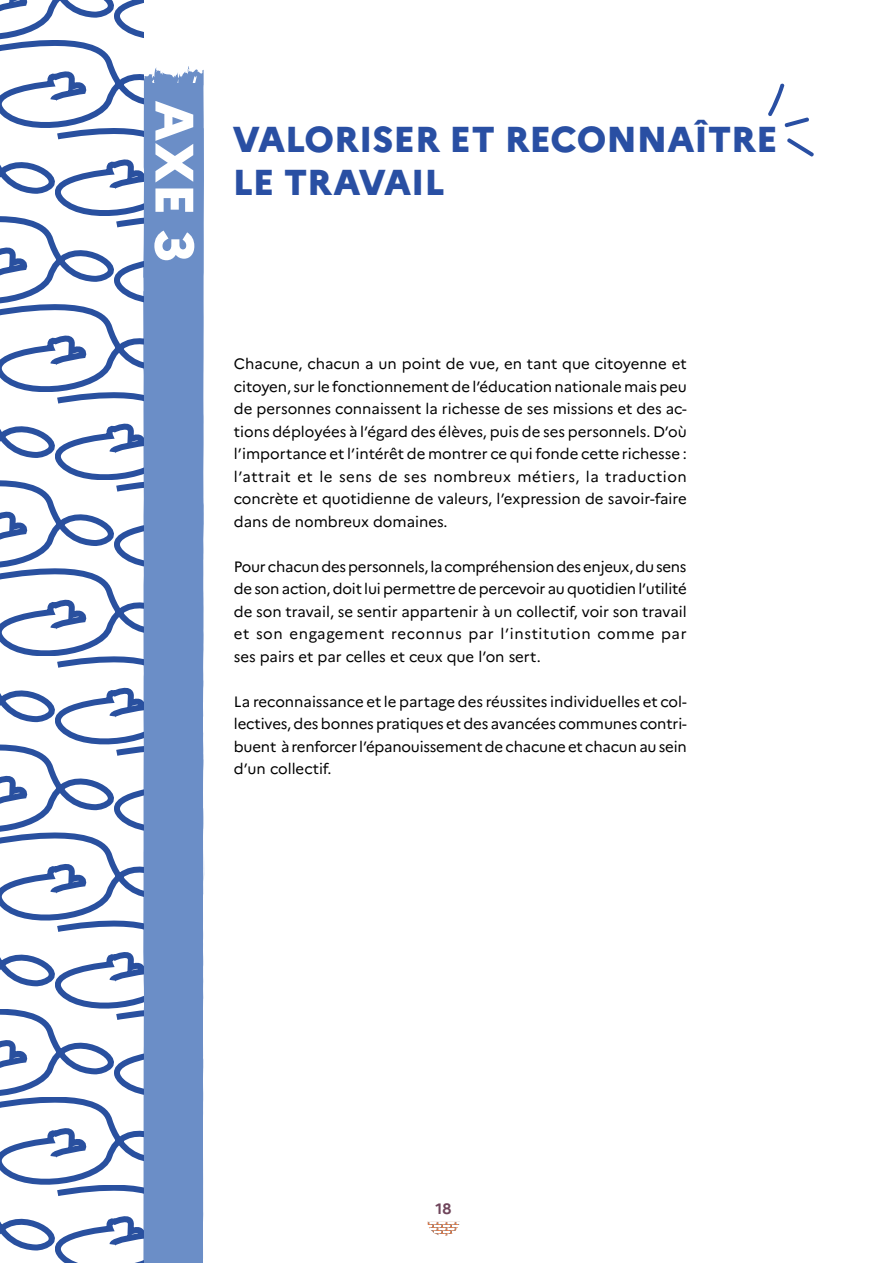
<style>
.page{position:relative;width:893px;height:1263px;background:#fff}
.page>*{position:absolute;margin:0;border:0;box-sizing:border-box;transform-origin:0 0}
.t1{font:800 54px "Marianne";color:#fff}
.t2{font:800 36px/43.2px "Marianne";color:#294fa3}
.t3{font:15px/22.5px "Marianne";color:#000;text-align:justify}
.t4{font:700 15px "Marianne";color:#6f455b}
</style>
<div class="page">
<svg style="left:427px;top:1222px;width:33px;height:14px"></svg>
<div style="left:146px;top:66px;width:58px;height:1197px;background:#6b8ec7"></div>
<svg style="left:203px;top:667px;width:2px;height:231px"></svg>
<svg style="left:203px;top:525px;width:1px;height:101px"></svg>
<svg style="left:202px;top:374px;width:2px;height:46px"></svg>
<svg style="left:188px;top:94px;width:2px;height:7px"></svg>
<svg style="left:768px;top:83px;width:41px;height:45px"></svg>
<svg style="left:787px;top:138px;width:27px;height:19px"></svg>
<svg style="left:0;top:0;width:146px;height:1263px"></svg>
<h1 class="t1" style="left:208px;top:101px;width:163px;rotate:90deg">AXE 3</h1>
<h2 class="t2" style="left:233px;top:118px;width:546px">VALORISER ET RECONNAÎTRE<br>LE TRAVAIL</h2>
<p class="t3" style="left:234px;top:352px;width:454px">Chacune, chacun a un point de vue, en tant que citoyenne et citoyen, sur le fonctionnement de l’éducation nationale mais peu de personnes connaissent la richesse de ses missions et des ac&shy;tions déployées à l’égard des élèves, puis de ses personnels. D’où l’importance et l’intérêt de montrer ce qui fonde cette richesse : l’attrait et le sens de ses nombreux métiers, la traduction concrète et quotidienne de valeurs, l’expression de savoir-faire dans de nombreux domaines.</p>
<p class="t3" style="left:234px;top:555px;width:454px">Pour chacun des personnels, la compréhension des enjeux, du sens de son action, doit lui permettre de percevoir au quotidien l’utilité de son travail, se sentir appartenir à un collectif, voir son travail et son engagement reconnus par l’institution comme par ses pairs et par celles et ceux que l’on sert.</p>
<p class="t3" style="left:234px;top:690px;width:454px">La reconnaissance et le partage des réussites individuelles et col&shy;lectives, des bonnes pratiques et des avancées communes contri&shy;buent à renforcer l’épanouissement de chacune et chacun au sein d’un collectif.</p>
<p class="t4" style="left:436px;top:1199px;width:17px">18</p>
</div>
